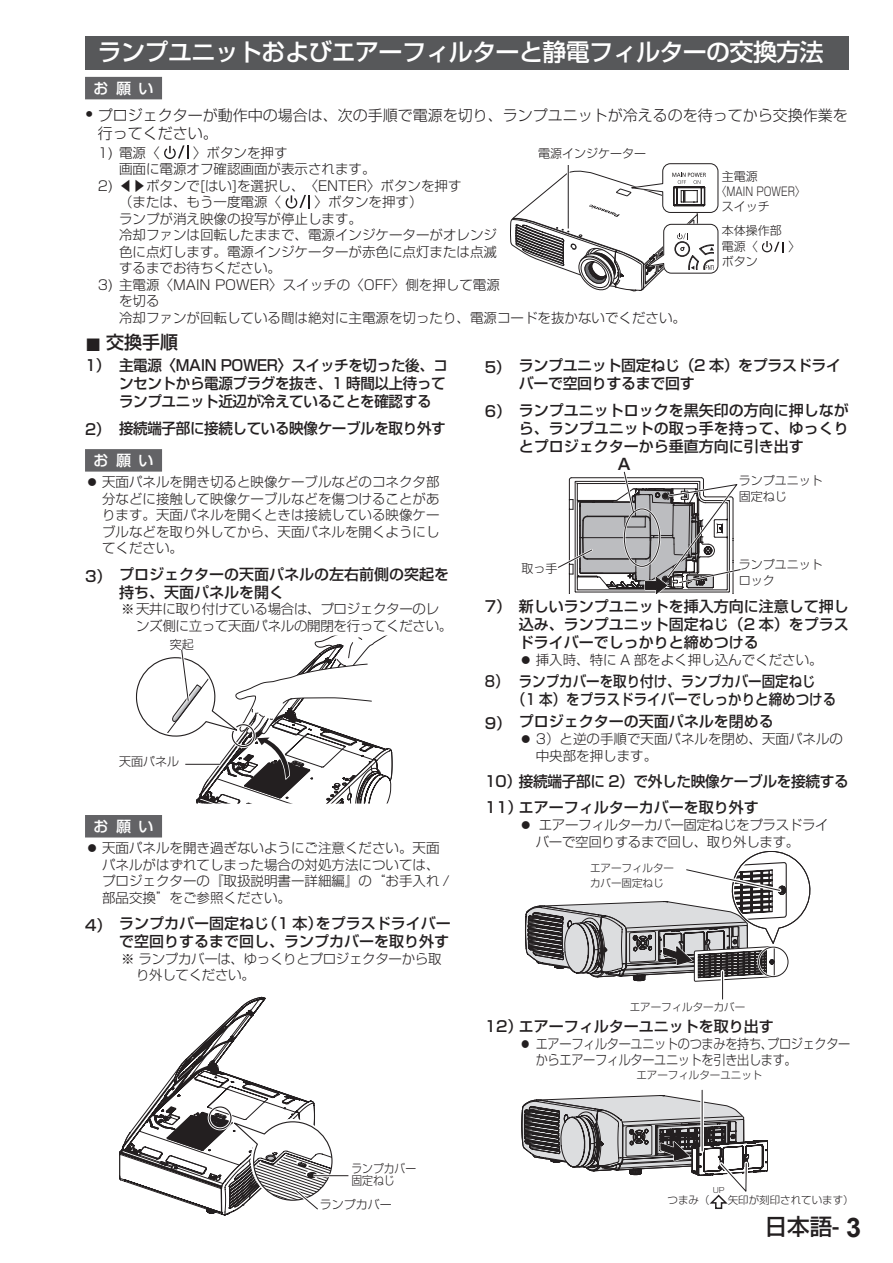
<style>
.page{position:relative;width:893px;height:1263px;background:#fff}
.page>*{position:absolute;margin:0;border:0;box-sizing:border-box;transform-origin:0 0}
.t1{font:500 24px "Shin Go Pro";letter-spacing:-.025em;color:#fff}
.t2{font:500 22.5px "Shin Go Pro";color:#231f20}
.t3{font:500 18px "Shin Go Pro";color:#231f20}
.t4{font:500 15px/18px "Shin Go Pro";color:#231f20;text-align:justify}
.t5{font:500 15px/18px "Shin Go Pro";letter-spacing:-.025em;color:#231f20}
.t6{font:300 15px/18px "Shin Go Pro";color:#231f20}
.t7{font:500 15px/18px "Shin Go Pro";color:#231f20;scale:.9 1}
.t8{font:500 15px "Shin Go Pro";letter-spacing:.5em;color:#fff}
.t9{font:300 13.5px/16.5px "Shin Go Pro";color:#231f20}
.t10{font:300 13.5px/16.5px "Shin Go Pro";letter-spacing:-.025em;color:#231f20}
.t11{font:300 13.5px/16.5px "Shin Go Pro";letter-spacing:-.025em;color:#231f20;scale:.9 1}
.t12{font:300 12px/15.8px "Shin Go Pro";color:#231f20}
.t13{font:300 12px "Shin Go Pro";color:#231f20;scale:.8 1}
.t14{font:300 12px/12px "Shin Go Pro";color:#231f20;scale:.9 1}
.t15{font:300 10.5px/15px "Shin Go Pro";color:#231f20}
.t16{font:300 7.5px "Shin Go Pro";color:#231f20}
.s1{font-weight:500;font-size:18px}
.s2{font-family:"Arial";font-weight:400;font-size:27px}
.s3{font-family:"Arial";font-weight:700;font-size:27px}
</style>
<div class="page">
<div style="left:85px;top:36px;width:764px;height:33px;background:#57585a"></div>
<div style="left:85px;top:77px;width:77px;height:22px;background:#636366"></div>
<svg style="left:164px;top:145px;width:25px;height:14px"></svg>
<svg style="left:286px;top:195px;width:24px;height:14px"></svg>
<div style="left:85px;top:449px;width:77px;height:23px;background:#636366"></div>
<div style="left:85px;top:815px;width:77px;height:22px;background:#636366"></div>
<svg style="left:135px;top:635px;width:258px;height:168px"></svg>
<svg style="left:119px;top:997px;width:214px;height:218px"></svg>
<hr style="left:313px;top:1174px;width:35px;height:3px;background:#fff">
<hr style="left:313px;top:1175px;width:35px;height:1px;background:#231f20">
<svg style="left:525px;top:851px;width:285px;height:149px"></svg>
<hr style="left:702px;top:1090px;width:1px;height:61px;background:#231f20">
<svg style="left:522px;top:1095px;width:246px;height:114px"></svg>
<svg style="left:510px;top:163px;width:209px;height:128px"></svg>
<div style="left:524px;top:148px;width:136px;height:17px;background:#fff"></div>
<svg style="left:762px;top:242px;width:22px;height:10px"></svg>
<svg style="left:558px;top:471px;width:183px;height:122px"></svg>
<h1 class="t1" style="left:98px;top:33px;width:728px">ランプユニットおよびエアーフィルターと静電フィルターの交換方法</h1>
<p class="t8" style="left:94px;top:76px;width:61px">お願い</p>
<p class="t6" style="left:98px;top:105px;width:751px;text-indent:-13px"><span class="s1">•</span> プロジェクターが動作中の場合は、次の手順で電源を切り、ランプユニットが冷えるのを待ってから交換作業を行ってください。</p>
<p class="t9" style="left:98px;top:143px;width:63px">1) 電源〈</p>
<p class="t9" style="left:119px;top:143px;width:258px;text-indent:74px">〉ボタンを押す<br>画面に電源オフ確認画面が表示されます。</p>
<p class="t9" style="left:119px;top:176px;width:344px;text-indent:-21px">2) ◀▶ボタンで[はい]を選択し、〈ENTER〉ボタンを押す（または、もう一度電源〈</p>
<p class="t12" style="left:538px;top:144px;width:109px">電源インジケーター</p>
<p class="t12" style="left:722px;top:167px;width:37px">主電源</p>
<p class="t13" style="left:717px;top:182px;width:111px">〈MAIN POWER〉</p>
<p class="t12" style="left:722px;top:197px;width:49px">スイッチ</p>
<p class="t12" style="left:722px;top:221px;width:61px">本体操作部電源〈</p>
<p class="t9" style="left:119px;top:192px;width:379px;text-indent:195px">〉ボタンを押す）<br>ランプが消え映像の投写が停止します。<br>冷却ファンは回転したままで、電源インジケーターがオレンジ色に点灯します。電源インジケーターが赤色に点灯または点滅するまでお待ちください。</p>
<p class="t9" style="left:119px;top:275px;width:568px;text-indent:-21px">3) 主電源〈MAIN POWER〉スイッチの〈OFF〉側を押して電源<br>を切る<br>冷却ファンが回転している間は絶対に主電源を切ったり、電源コードを抜かないでください。</p>
<p class="t5" style="left:119px;top:355px;width:331px;text-indent:-34px">11 主電源〈MAIN POWER〉スイッチを切った後、コンセントから電源プラグを抜き、1 時間以上待ってランプユニット近辺が冷えていることを確認する</p>
<p class="t5" style="left:85px;top:417px;width:362px">21 接続端子部に接続している映像ケーブルを取り外す</p>
<p class="t8" style="left:94px;top:448px;width:61px">お願い</p>
<p class="t9" style="left:102px;top:472px;width:339px;text-align:justify">天面パネルを開き切ると映像ケーブルなどのコネクタ部分などに接触して映像ケーブルなどを傷つけることがあります。天面パネルを開くときは接続している映像ケーブルなどを取り外してから、天面パネルを開くようにしてください。</p>
<p class="t4" style="left:119px;top:563px;width:332px;text-indent:-34px">31 プロジェクターの天面パネルの左右前側の突起を持ち、天面パネルを開く</p>
<p class="t10" style="left:136px;top:599px;width:318px;text-indent:-15px">※ 天井に取り付けている場合は、プロジェクターのレンズ側に立って天面パネルの開閉を行ってください。</p>
<p class="t12" style="left:789px;top:237px;width:13px">〉</p>
<p class="t12" style="left:722px;top:252px;width:37px">ボタン</p>
<h3 class="t3" style="left:85px;top:327px;width:95px"><span class="s2">■</span> 交換手順</h3>
<p class="t5" style="left:519px;top:355px;width:324px;text-indent:-34px">51 ランプユニット固定ねじ（2 本1をプラスドライバーで空回りするまで回す</p>
<p class="t4" style="left:519px;top:399px;width:331px;text-indent:-34px">61 ランプユニットロックを黒矢印の方向に押しながら、ランプユニットの取っ手を持って、ゆっくりとプロジェクターから垂直方向に引き出す</p>
<p class="t12" style="left:739px;top:471px;width:85px">ランプユニット固定ねじ</p>
<p class="t12" style="left:522px;top:559px;width:37px">取っ手</p>
<p class="t12" style="left:739px;top:555px;width:85px">ランプユニットロック</p>
<p class="t4" style="left:519px;top:596px;width:332px;text-indent:-34px">71 新しいランプユニットを挿入方向に注意して押し込み、ランプユニット固定ねじ（2 本1をプラスドライバーでしっかりと締めつける</p>
<p class="t9" style="left:536px;top:650px;width:288px">挿入時、特に A 部をよく押し込んでください。</p>
<p class="t7" style="left:512px;top:671px;width:362px;text-indent:-27px">81 ランプカバーを取り付け、ランプカバー固定ねじ■（1 本1をプラスドライバーでしっかりと締めつける</p>
<p class="t4" style="left:485px;top:711px;width:291px">91 プロジェクターの天面パネルを閉める</p>
<p class="t9" style="left:536px;top:729px;width:309px">3）と逆の手順で天面パネルを閉め、天面パネルの中央部を押します。</p>
<p class="t5" style="left:485px;top:766px;width:366px;line-height:26.5px">111接続端子部に 21で外した映像ケーブルを接続する<br>111エアーフィルターカバーを取り外す</p>
<p class="t10" style="left:536px;top:815px;width:294px">エアーフィルターカバー固定ねじをプラスドライバーで空回りするまで回し、取り外します。</p>
<p class="t12" style="left:170px;top:635px;width:25px">突起</p>
<p class="t12" style="left:119px;top:752px;width:61px">天面パネル</p>
<p class="t8" style="left:94px;top:814px;width:61px">お願い</p>
<p class="t9" style="left:102px;top:838px;width:349px">天面パネルを開き過ぎないようにご注意ください。天面パネルがはずれてしまった場合の対処方法については、プロジェクターの『取扱説明書ー詳細編』の“お手入れ /部品交換”をご参照ください。</p>
<p class="t4" style="left:85px;top:913px;width:367px;text-align:right">41 ランプカバー固定ねじ（1 本1をプラスドライバーで空回りするまで回し、ランプカバーを取り外す</p>
<p class="t10" style="left:136px;top:949px;width:307px;text-indent:-15px">※ ランプカバーは、ゆっくりとプロジェクターから取り外してください。</p>
<p class="t15" style="left:590px;top:859px;width:85px">エアーフィルターカバー固定ねじ</p>
<p class="t15" style="left:630px;top:999px;width:117px">エアーフィルターカバー</p>
<p class="t14" style="left:351px;top:1160px;width:74px">ランプカバー固定ねじ</p>
<p class="t12" style="left:320px;top:1195px;width:73px">ランプカバー</p>
<p class="t4" style="left:485px;top:1016px;width:291px">121エアーフィルターユニットを取り出す</p>
<p class="t11" style="left:536px;top:1034px;width:351px">エアーフィルターユニットのつまみを持ち、プロジェクターからエアーフィルターユニットを引き出します。</p>
<p class="t15" style="left:636px;top:1066px;width:128px">エアーフィルターユニット</p>
<p class="t16" style="left:713px;top:1184px;width:13px">UP</p>
<p class="t15" style="left:728px;top:1191px;width:127px">矢印が刻印されています）</p>
<p class="t15" style="left:668px;top:1191px;width:43px">つまみ（</p>
<h2 class="t2" style="left:765px;top:1208px;width:98px">日本語- <span class="s3">3</span></h2>
</div>
